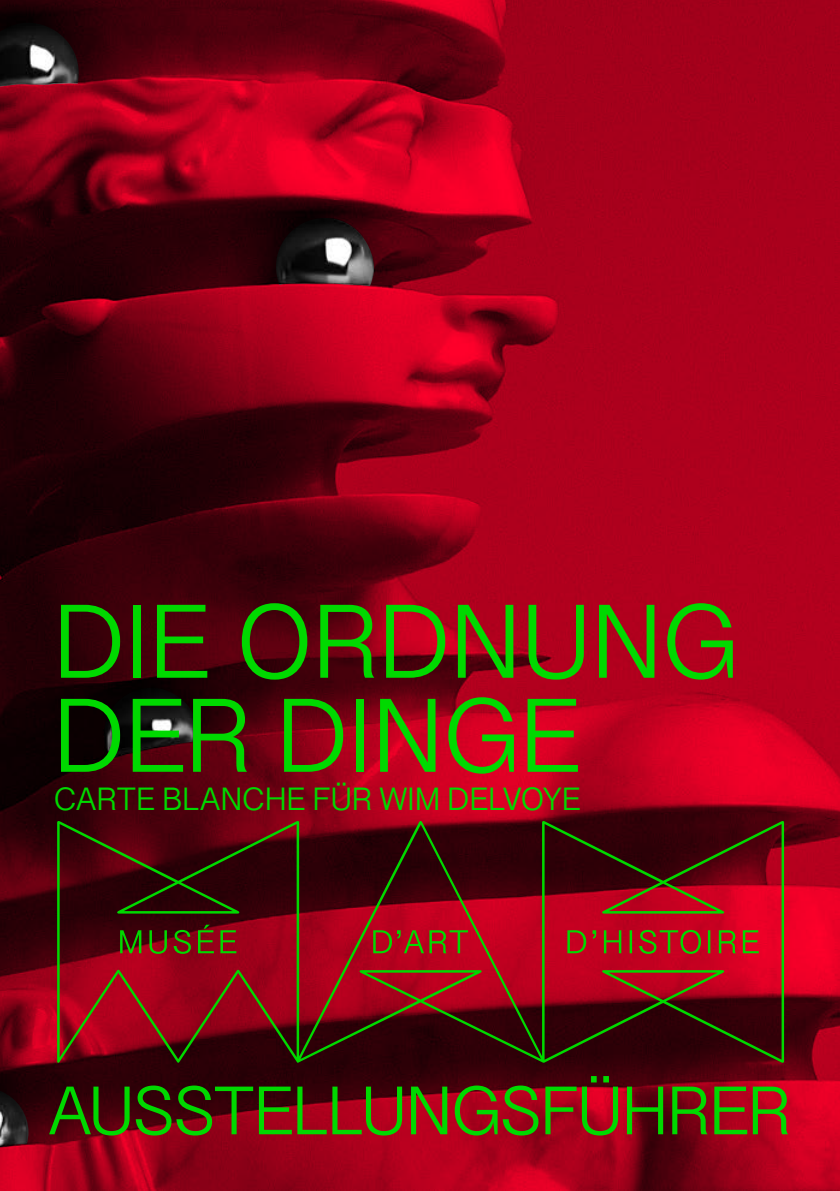
<style>
.page{position:relative;width:840px;height:1191px;background:#fff}
.page>*{position:absolute;margin:0;border:0;box-sizing:border-box;transform-origin:0 0}
.t1{font:104px/94px "MAH Sans";letter-spacing:.005em;color:#00d900}
.t2{font:68px "MAH Sans";letter-spacing:-.01em;color:#00d900}
.t3{font:32px "MAH Sans";letter-spacing:.01em;color:#00d900}
</style>
<div class="page">
<img style="left:0;top:0;width:839px;height:1191px">
<img style="left:0;top:23px;width:374px;height:1123px">
<svg style="left:57px;top:821px;width:726px;height:241px;background:#670f11"></svg>
<h1 class="t1" style="left:54px;top:595px;width:684px">DIE ORDNUNG<br>DER DINGE</h1>
<p class="t3" style="left:54px;top:781px;width:527px">CARTE BLANCHE FÜR WIM DELVOYE</p>
<h2 class="t2" style="left:49px;top:1073px;width:742px">AUSSTELLUNGSFÜHRER</h2>
</div>
